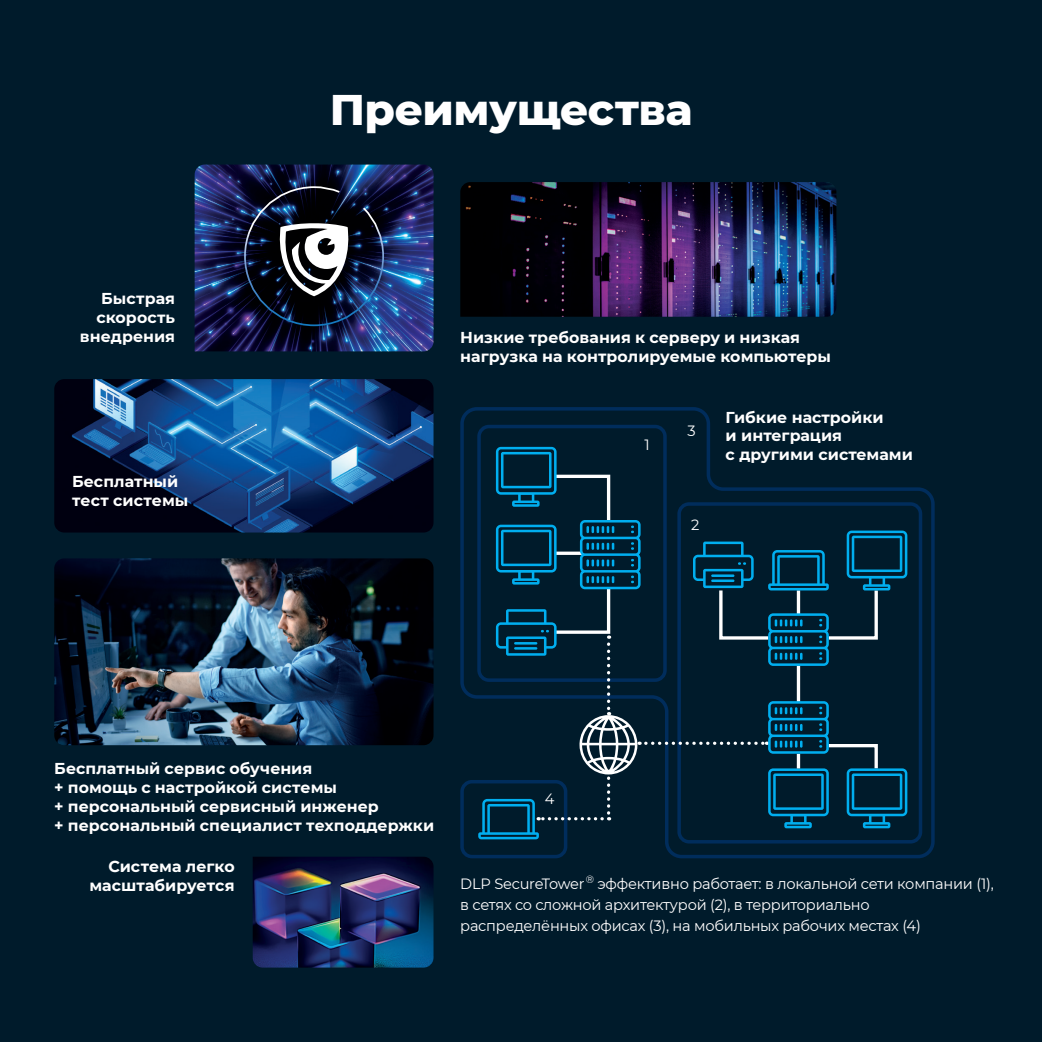
<style>
.page{position:relative;width:1042px;height:1042px;background:#001b2b}
.page>*{position:absolute;margin:0;border:0;box-sizing:border-box;transform-origin:0 0}
.t1{font:800 43.75px "Montserrat";letter-spacing:-.01em;color:#fff}
.t2{font:700 15.75px/18.9px "Montserrat";color:#fff}
.t3{font:14.88px/21px "Montserrat";letter-spacing:-.015em;color:#fff}
</style>
<div class="page">
<img style="left:54px;top:379px;width:379px;height:153px">
<img style="left:253px;top:857px;width:180px;height:110px">
<img style="left:54px;top:558px;width:379px;height:187px">
<img style="left:195px;top:165px;width:238px;height:186px">
<img style="left:460px;top:182px;width:376px;height:135px">
<svg style="left:460px;top:407px;width:475px;height:452px"></svg>
<div style="left:460px;top:780px;width:107px;height:78px;border:4px solid #002d5c;border-radius:10px"></div>
<div style="left:477px;top:425px;width:190px;height:257px;border:4px solid #002d5c;border-radius:10px"></div>
<svg style="left:478px;top:447px;width:162px;height:392px"></svg>
<hr style="left:797px;top:665px;width:3px;height:38px;background:#fff">
<svg style="left:693px;top:530px;width:214px;height:136px"></svg>
<svg style="left:646px;top:701px;width:261px;height:127px"></svg>
<svg style="left:243px;top:185px;width:142px;height:142px;background:#2b3348"></svg>
<p class="t2" style="left:80px;top:288px;width:97px;text-align:right">Быстрая скорость внедрения</p>
<p class="t2" style="left:72px;top:471px;width:118px">Бесплатный тест системы</p>
<p class="t1" style="left:330px;top:77px;width:364px">Преимущества</p>
<p class="t2" style="left:460px;top:327px;width:372px">Низкие требования к серверу и низкая нагрузка на контролируемые компьютеры</p>
<p class="t3" style="left:644px;top:433px;width:7px">1</p>
<p class="t3" style="left:687px;top:419px;width:10px">3</p>
<p class="t3" style="left:691px;top:514px;width:10px">2</p>
<p class="t2" style="left:725px;top:407px;width:189px">Гибкие настройки<br>и интеграция<br>с другими системами</p>
<p class="t2" style="left:54px;top:758px;width:381px">Бесплатный сервис обучения<br>+ помощь с настройкой системы<br>+ персональный сервисный инженер<br>+ персональный специалист техподдержки</p>
<p class="t2" style="left:89px;top:856px;width:147px;text-align:right">Система легко масштабируется</p>
<p class="t3" style="left:545px;top:788px;width:11px">4</p>
<p class="t3" style="left:460px;top:872px;width:535px">DLP SecureTower <sup>®</sup> эффективно работает: в локальной сети компании (1), в сетях со сложной архитектурой (2), в территориально распределённых офисах (3), на мобильных рабочих местах (4)</p>
</div>
